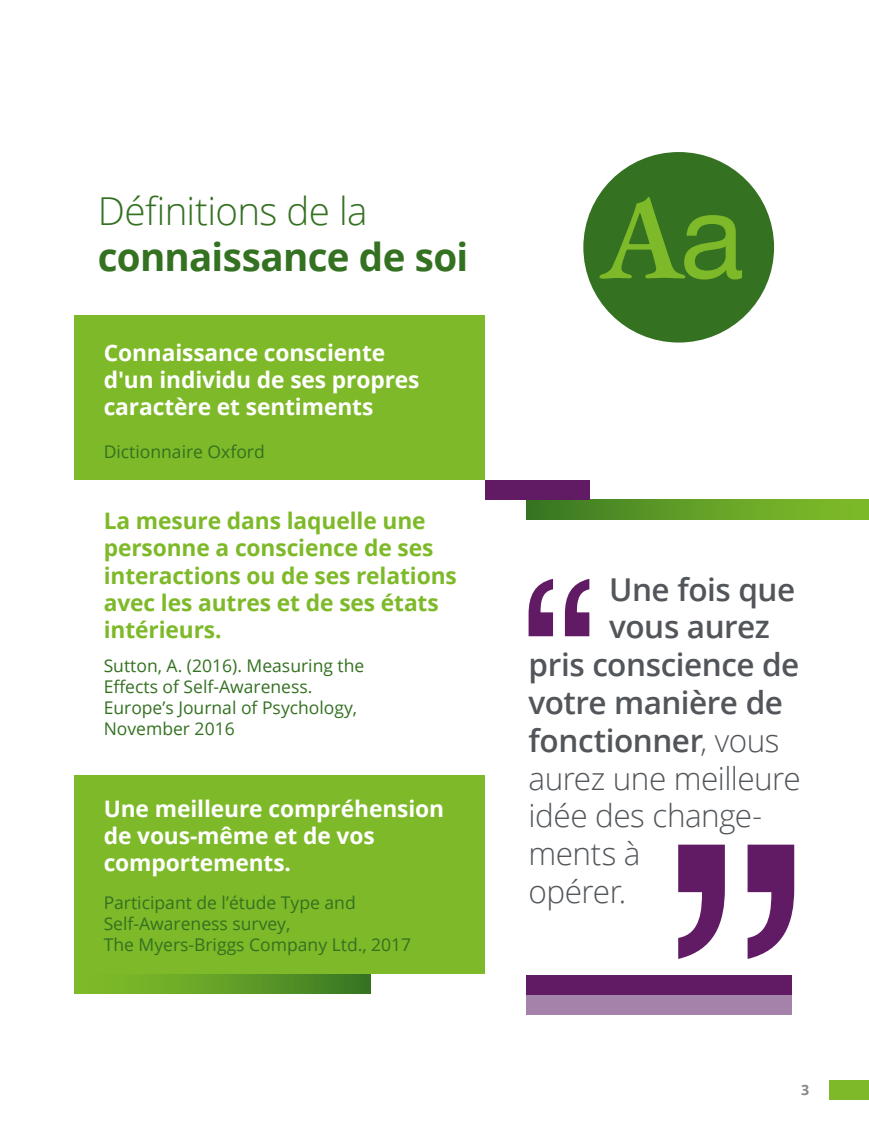
<style>
.page{position:relative;width:869px;height:1141px;background:#fff}
.page>*{position:absolute;margin:0;border:0;box-sizing:border-box;transform-origin:0 0}
.t1{font:700 38.5px "Open Sans";letter-spacing:-.015em;color:#347121}
.t2{font:300 38.5px "Open Sans";letter-spacing:-.02em;color:#347121}
.t3{font:600 31.5px "Open Sans";letter-spacing:-.015em;color:#52565a}
.t4{font:300 31.5px "Open Sans";letter-spacing:-.02em;color:#52565a}
.t5{font:700 22.75px/27.3px "Open Sans";letter-spacing:-.005em;color:#fff}
.t6{font:700 22.75px/27.3px "Open Sans";letter-spacing:-.005em;color:#7db928}
.t7{font:17.5px/21px "Open Sans";color:#347121}
.t8{font:700 14.17px "Open Sans";color:#878787}
.s1{font-weight:300}
</style>
<div class="page">
<div style="left:828px;top:1080px;width:40px;height:20px;background:#7db928"></div>
<div style="left:526px;top:975px;width:265px;height:20px;background:#611a64"></div>
<div style="left:526px;top:995px;width:265px;height:20px;background:#a582aa"></div>
<div style="left:583px;top:152px;width:190px;height:191px;background:#347121;border-radius:50%"></div>
<svg style="left:599px;top:197px;width:142px;height:83px"></svg>
<div style="left:74px;top:974px;width:296px;height:19px;background:linear-gradient(to right,#86c32a,#3c7a24)"></div>
<div style="left:526px;top:499px;width:342px;height:20px;background:linear-gradient(to right,#3a7824,#84c02a)"></div>
<div style="left:484px;top:480px;width:105px;height:20px;background:#611a64"></div>
<div style="left:74px;top:315px;width:410px;height:165px;background:#7db928"></div>
<div style="left:74px;top:775px;width:410px;height:199px;background:#7db928"></div>
<svg style="left:528px;top:579px;width:61px;height:57px"></svg>
<svg style="left:678px;top:845px;width:115px;height:114px"></svg>
<h1 class="t2" style="left:98px;top:185px;width:271px">Définitions de la</h1>
<h1 class="t1" style="left:98px;top:230px;width:372px">connaissance de soi</h1>
<h3 class="t5" style="left:104px;top:338px;width:317px">Connaissance consciente d'un individu de ses propres caractère et sentiments</h3>
<p class="t7" style="left:104px;top:441px;width:163px">Dictionnaire Oxford</p>
<h3 class="t6" style="left:104px;top:507px;width:354px">La mesure dans laquelle une personne a conscience de ses interactions ou de ses relations avec les autres et de ses états intérieurs.</h3>
<p class="t7" style="left:104px;top:655px;width:262px">Sutton, A. (2016). Measuring the<br>Effects of Self-Awareness.<br>Europe’s Journal of Psychology,<br>November 2016</p>
<h3 class="t5" style="left:104px;top:794px;width:342px">Une meilleure compréhension de vous-même et de vos comportements.</h3>
<p class="t7" style="left:104px;top:892px;width:309px">Participant de l’étude Type and<br>Self-Awareness survey,<br>The Myers-Briggs Company Ltd., 2017</p>
<h2 class="t3" style="left:609px;top:567px;width:187px">Une fois que</h2>
<h2 class="t3" style="left:609px;top:605px;width:162px">vous aurez</h2>
<h2 class="t3" style="left:528px;top:643px;width:272px">pris conscience de</h2>
<h2 class="t3" style="left:528px;top:681px;width:256px">votre manière de</h2>
<h2 class="t3" style="left:528px;top:719px;width:252px">fonctionner<span class="s1">, vous</span></h2>
<h2 class="t4" style="left:528px;top:757px;width:273px">aurez une meilleure</h2>
<h2 class="t4" style="left:528px;top:794px;width:235px">idée des change-</h2>
<h2 class="t4" style="left:528px;top:832px;width:113px">ments à</h2>
<h2 class="t4" style="left:528px;top:870px;width:99px">opérer.</h2>
<p class="t8" style="left:800px;top:1080px;width:10px">3</p>
</div>
